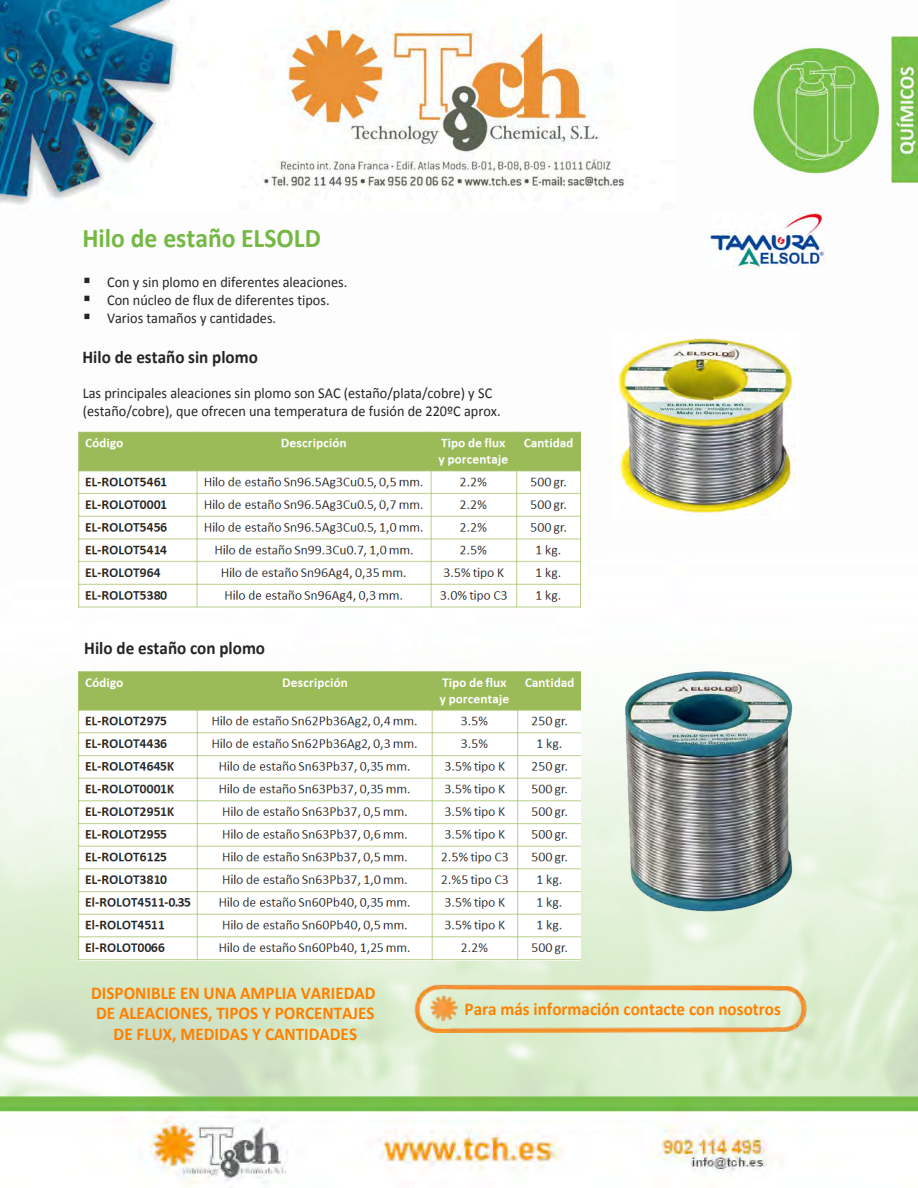
<style>
.page{position:relative;width:918px;height:1188px;background:#fff}
.page>*{position:absolute;margin:0;border:0;box-sizing:border-box;transform-origin:0 0}
.t1{font:700 27px "Calibri";color:#75b843;scale:.95 1}
.t2{font:700 18px/20.5px "Calibri";color:#ff8000;text-align:center;scale:.95 1}
.t3{font:700 18px "Calibri";color:#252525;scale:.95 1}
.t4{font:15px/18px "Calibri";color:#252525;scale:.95 1}
.s1{font-style:inherit}
</style>
<div class="page">
<img style="left:0;top:239px;width:918px;height:822px">
<img style="left:0;top:1061px;width:918px;height:127px">
<img style="left:0;top:0;width:625px;height:205px">
<img style="left:753px;top:36px;width:165px;height:147px">
<img style="left:612px;top:332px;width:187px;height:187px">
<img style="left:608px;top:662px;width:197px;height:253px">
<img style="left:413px;top:974px;width:394px;height:70px">
<img style="left:710px;top:213px;width:115px;height:54px">
<img style="left:78px;top:671px;width:503px;height:289px">
<img style="left:78px;top:431px;width:502px;height:178px">
<h1 class="t1" style="left:82px;top:221px;width:252px">Hilo de estaño ELSOLD</h1>
<p class="t4" style="left:83px;top:273px;width:280px">▪ Con y sin plomo en diferentes aleaciones.</p>
<p class="t4" style="left:83px;top:291px;width:261px">▪ Con núcleo de flux de diferentes tipos.</p>
<p class="t4" style="left:83px;top:309px;width:205px">▪ Varios tamaños y cantidades.</p>
<p class="t3" style="left:82px;top:346px;width:186px">Hilo de estaño sin plomo</p>
<p class="t4" style="left:83px;top:384px;width:441px">Las principales aleaciones sin plomo son SAC (estaño/plata/cobre) y SC (estaño/cobre), que ofrecen una temperatura de fusión de 220ºC aprox.</p>
<p class="t3" style="left:84px;top:636px;width:192px">Hilo de estaño <span class="s1">con</span> plomo</p>
<p class="t2" style="left:91px;top:982px;width:301px">DISPONIBLE EN UNA AMPLIA VARIEDAD<br>DE ALEACIONES, TIPOS Y PORCENTAJES<br>DE FLUX, MEDIDAS Y CANTIDADES</p>
<p class="t2" style="left:465px;top:999px;width:334px">Para más información contacte con nosotros</p>
</div>
